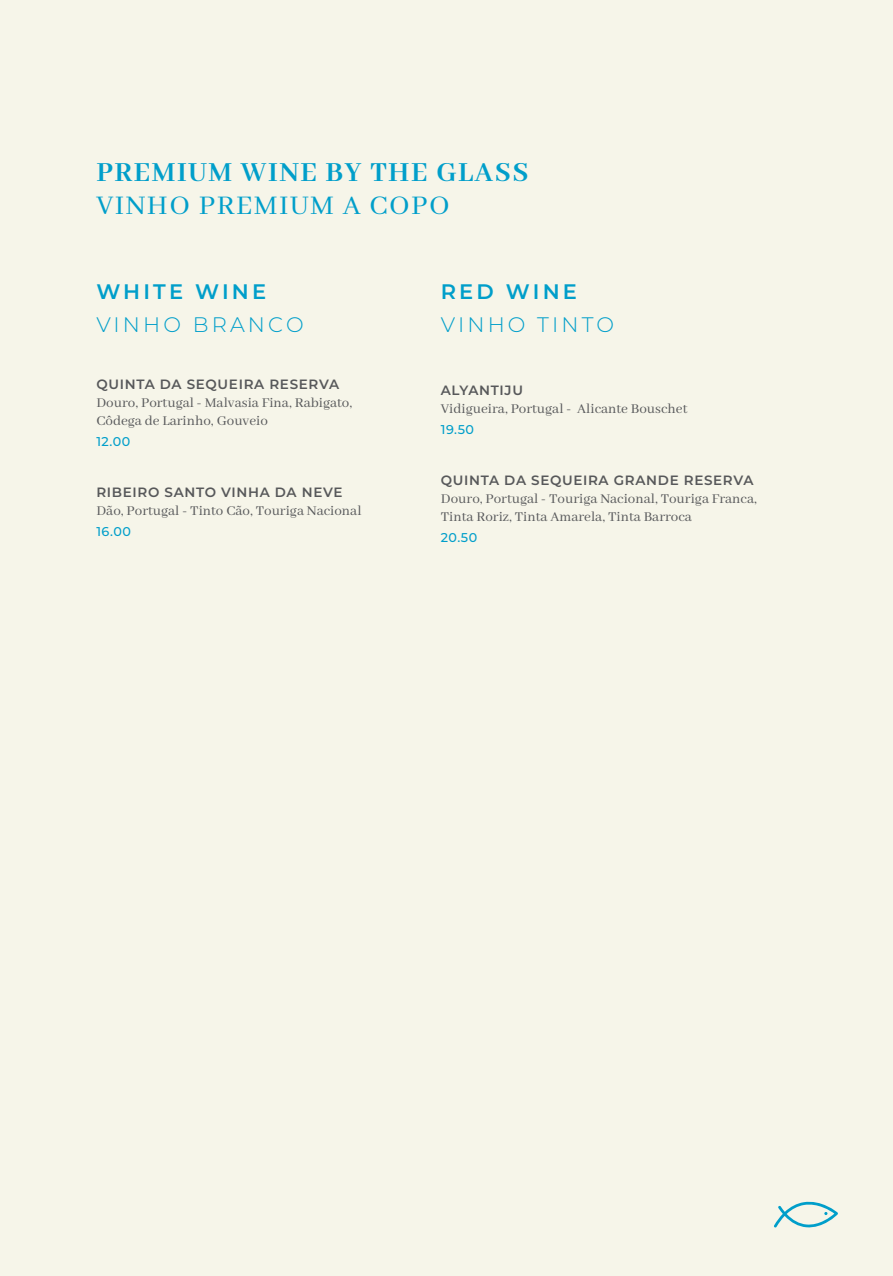
<style>
.page{position:relative;width:893px;height:1276px;background:#f6f5e9}
.page>*{position:absolute;margin:0;border:0;box-sizing:border-box;transform-origin:0 0}
.t1{font:700 30px "Abhaya Libre";letter-spacing:.05em;color:#009eca}
.t2{font:30px "Abhaya Libre";letter-spacing:.05em;color:#009eca}
.t3{font:300 21px "Montserrat";letter-spacing:.15em;color:#009eca}
.t4{font:600 21px "Montserrat";letter-spacing:.15em;color:#009eca}
.t5{font:15px/18px "Abhaya Libre";color:#57585a}
.t6{font:600 13.5px "Montserrat";letter-spacing:.05em;color:#57585a}
.t7{font:500 12.75px "Montserrat";letter-spacing:.04em;color:#009eca}
</style>
<div class="page">
<svg style="left:774px;top:1201px;width:64px;height:27px"></svg>
<h1 class="t1" style="left:96px;top:155px;width:434px">PREMIUM WINE BY THE GLASS</h1>
<h1 class="t2" style="left:96px;top:188px;width:355px">VINHO PREMIUM A COPO</h1>
<h2 class="t4" style="left:96px;top:277px;width:171px">WHITE WINE</h2>
<h2 class="t3" style="left:96px;top:310px;width:209px">VINHO BRANCO</h2>
<p class="t6" style="left:96px;top:375px;width:244px">QUINTA DA SEQUEIRA RESERVA</p>
<p class="t5" style="left:96px;top:394px;width:257px">Douro, Portugal - Malvasia Fina, Rabigato,<br>Côdega de Larinho, Gouveio</p>
<p class="t7" style="left:96px;top:433px;width:35px">12.00</p>
<p class="t6" style="left:96px;top:483px;width:247px">RIBEIRO SANTO VINHA DA NEVE</p>
<p class="t5" style="left:96px;top:502px;width:267px">Dão, Portugal - Tinto Cão, Touriga Nacional</p>
<p class="t7" style="left:96px;top:523px;width:36px">16.00</p>
<h2 class="t4" style="left:441px;top:277px;width:138px">RED WINE</h2>
<h2 class="t3" style="left:441px;top:310px;width:175px">VINHO TINTO</h2>
<p class="t6" style="left:441px;top:381px;width:84px">ALYANTIJU</p>
<p class="t5" style="left:441px;top:400px;width:248px">Vidigueira, Portugal - Alicante Bouschet</p>
<p class="t7" style="left:441px;top:421px;width:35px">19.50</p>
<p class="t6" style="left:441px;top:471px;width:314px">QUINTA DA SEQUEIRA GRANDE RESERVA</p>
<p class="t5" style="left:441px;top:490px;width:318px">Douro, Portugal - Touriga Nacional, Touriga Franca,<br>Tinta Roriz, Tinta Amarela, Tinta Barroca</p>
<p class="t7" style="left:441px;top:529px;width:38px">20.50</p>
</div>
